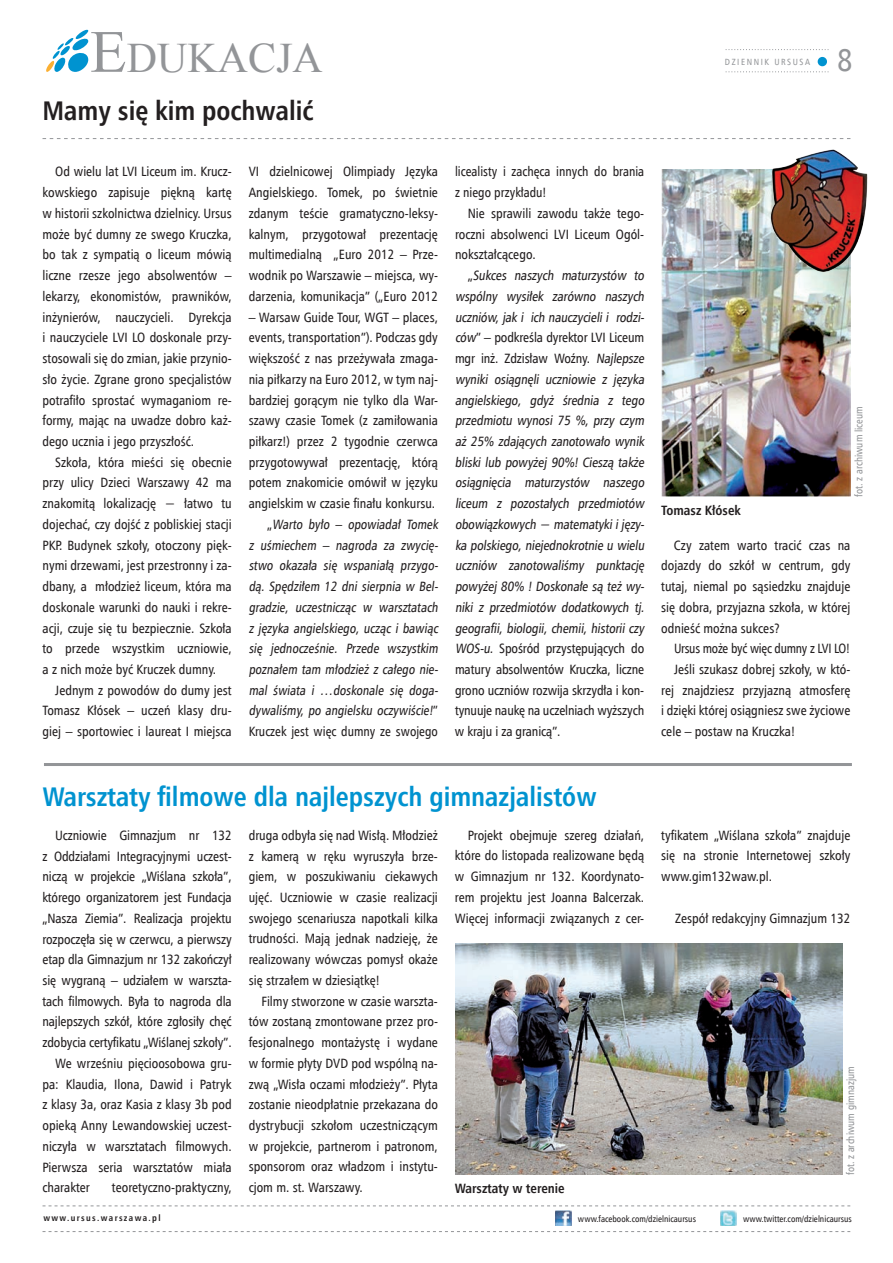
<style>
.page{position:relative;width:893px;height:1263px;background:#fff}
.page>*{position:absolute;margin:0;border:0;box-sizing:border-box;transform-origin:0 0}
.t1{font:42px "Times New Roman";color:#939598}
.t2{font:31.5px "Humnst 777 Cn EU";color:#939598}
.t3{font:700 27px "Humnst 777 Cn EU";color:#0093d0}
.t4{font:700 27px "Humnst 777 Cn EU";color:#231f20}
.t5{font:13.5px/20.7px "Humnst 777 Cn EU";color:#231f20;text-align:justify}
.t6{font:700 13.5px "Humnst 777 Cn EU";color:#231f20}
.t7{font:13.5px "Humnst 777 Cn EU";letter-spacing:-.02em;color:#231f20;scale:.96 1}
.t8{font:10.5px "Humnst 777 Cn EU";color:#939598}
.t9{font:9px "Humnst 777 Cn EU";color:#231f20}
.t10{font:700 9px "Humnst 777 Cn EU";letter-spacing:.15em;color:#231f20}
.t11{font:9px "Humnst 777 Cn EU";letter-spacing:.175em;color:#939598}
.s1{font-size:60px}
</style>
<div class="page">
<svg style="left:46px;top:29px;width:42px;height:43px"></svg>
<svg style="left:726px;top:49px;width:102px;height:1px"></svg>
<svg style="left:726px;top:71px;width:102px;height:1px"></svg>
<div style="left:818px;top:57px;width:9px;height:9px;background:#0093d0;border-radius:50%"></div>
<svg style="left:43px;top:1205px;width:807px;height:1px"></svg>
<svg style="left:43px;top:1231px;width:807px;height:1px"></svg>
<img style="left:721px;top:1210px;width:16px;height:16px">
<img style="left:555px;top:1210px;width:17px;height:16px">
<svg style="left:43px;top:138px;width:807px;height:1px"></svg>
<hr style="left:44px;top:763px;width:808px;height:3px;background:#939598">
<img style="left:661px;top:169px;width:189px;height:328px">
<img style="left:455px;top:943px;width:387px;height:232px">
<img style="left:767px;top:149px;width:101px;height:127px">
<h1 class="t1" style="left:90px;top:29px;width:234px"><span class="s1">E</span>DUKACJA</h1>
<h3 class="t4" style="left:42px;top:94px;width:272px">Mamy się kim pochwalić</h3>
<p class="t11" style="left:725px;top:56px;width:87px">DZIENNIK URSUSA</p>
<h2 class="t2" style="left:837px;top:41px;width:17px">8</h2>
<p class="t5" style="left:43px;top:161px;width:191px;text-indent:13px">Od wielu lat LVI Liceum im. Krucz&shy;kowskiego zapisuje piękną kartę w historii szkolnictwa dzielnicy. Ursus może być dumny ze swego Kruczka, bo tak z sympatią o liceum mówią liczne rzesze jego absolwentów – lekarzy, ekonomistów, prawników, inżynierów, nauczycieli. Dyrekcja i nauczyciele LVI LO doskonale przy&shy;stosowali się do zmian, jakie przynio&shy;sło życie. Zgrane grono specjalistów potrafiło sprostać wymaganiom re&shy;formy, mając na uwadze dobro każ&shy;dego ucznia i jego przyszłość.</p>
<p class="t5" style="left:43px;top:452px;width:191px;text-indent:13px">Szkoła, która mieści się obecnie przy ulicy Dzieci Warszawy 42 ma znakomitą lokalizację − łatwo tu dojechać, czy dojść z pobliskiej stacji PKP. Budynek szkoły, otoczony pięk&shy;nymi drzewami, jest przestronny i za&shy;dbany, a młodzież liceum, która ma doskonale warunki do nauki i rekre&shy;acji, czuje się tu bezpiecznie. Szkoła to przede wszystkim uczniowie, a z nich może być Kruczek dumny.</p>
<p class="t5" style="left:43px;top:679px;width:191px;text-indent:13px">Jednym z powodów do dumy jest Tomasz Kłósek – uczeń klasy dru&shy;giej – sportowiec i laureat I miejsca</p>
<p class="t5" style="left:249px;top:161px;width:191px">VI dzielnicowej Olimpiady Języka Angielskiego. Tomek, po świetnie zdanym teście gramatyczno-leksy&shy;kalnym, przygotował prezentację multimedialną „Euro 2012 – Prze&shy;wodnik po Warszawie – miejsca, wy&shy;darzenia, komunikacja” („Euro 2012</p>
<p class="t5" style="left:249px;top:306px;width:191px">– Warsaw Guide Tour, WGT – places,</p>
<p class="t5" style="left:249px;top:327px;width:191px">events, transportation”). Podczas gdy</p>
<p class="t5" style="left:249px;top:348px;width:191px">większość z nas przeżywała zmaga-</p>
<p class="t5" style="left:249px;top:369px;width:191px">nia piłkarzy na Euro 2012, w tym naj-</p>
<p class="t5" style="left:249px;top:389px;width:191px">bardziej gorącym nie tylko dla War-</p>
<p class="t5" style="left:249px;top:410px;width:191px">szawy czasie Tomek (z zamiłowania</p>
<p class="t5" style="left:249px;top:431px;width:191px">piłkarz!) przez 2 tygodnie czerwca</p>
<p class="t5" style="left:249px;top:452px;width:191px">przygotowywał prezentację, którą</p>
<p class="t5" style="left:249px;top:472px;width:191px">potem znakomicie omówił w języku</p>
<p class="t5" style="left:249px;top:493px;width:188px">angielskim w czasie finału konkursu.</p>
<p class="t5" style="left:267px;top:514px;width:175px">„ Warto było – opowiadał Tomek</p>
<p class="t5" style="left:249px;top:534px;width:193px">z uśmiechem – nagroda za zwycię-</p>
<p class="t5" style="left:249px;top:555px;width:193px">stwo okazała się wspaniałą przygo-</p>
<p class="t5" style="left:249px;top:576px;width:193px">dą. Spędziłem 12 dni sierpnia w Bel-</p>
<p class="t5" style="left:249px;top:597px;width:193px">gradzie, uczestnicząc w warsztatach</p>
<p class="t5" style="left:249px;top:617px;width:193px">z języka angielskiego, ucząc i bawiąc</p>
<p class="t5" style="left:249px;top:638px;width:193px">się jednocześnie. Przede wszystkim</p>
<p class="t5" style="left:249px;top:659px;width:193px">poznałem tam młodzież z całego nie-</p>
<p class="t5" style="left:249px;top:680px;width:193px">mal świata i …doskonale się doga-</p>
<p class="t5" style="left:249px;top:700px;width:191px">dywaliśmy, po angielsku oczywiście!”</p>
<p class="t5" style="left:249px;top:721px;width:191px">Kruczek jest więc dumny ze swojego</p>
<p class="t5" style="left:455px;top:161px;width:191px">licealisty i zachęca innych do brania z niego przykładu!</p>
<p class="t5" style="left:455px;top:203px;width:191px;text-indent:13px">Nie sprawili zawodu także tego&shy;roczni absolwenci LVI Liceum Ogól&shy;nokształcącego.</p>
<p class="t5" style="left:455px;top:265px;width:193px;text-align:left;text-indent:13px">„ Sukces naszych maturzystów to wspólny wysiłek zarówno naszych uczniów, jak i ich nauczycieli i rodzi&shy;ców” – podkreśla dyrektor LVI Liceum mgr inż. Zdzisław Woźny. Najlepsze wyniki osiągnęli uczniowie z języka angielskiego, gdyż średnia z tego przedmiotu wynosi 75 %, przy czym aż 25% zdających zanotowało wynik bliski lub powyżej 90%! Cieszą także osiągnięcia maturzystów naszego liceum z pozostałych przedmiotów obowiązkowych − matematykiijęzy&shy;ka polskiego, niejednokrotnie u wielu uczniów zanotowaliśmy punktację powyżej 80% ! Doskonałe są też wy&shy;niki z przedmiotów dodatkowych tj . geografii, biologii, chemii, historii czy WOS-u. Spośród przystępujących do matury absolwentów Kruczka, liczne grono uczniów rozwija skrzydła i kon&shy;tynuuje naukę na uczelniach wyższych w kraju i za granicą”.</p>
<p class="t6" style="left:661px;top:502px;width:81px">Tomasz Kłósek</p>
<p class="t8" style="left:852px;top:497px;width:92px;rotate:-90deg">fot. z archiwum liceum</p>
<p class="t5" style="left:661px;top:534px;width:191px;text-indent:13px">Czy zatem warto tracić czas na dojazdy do szkół w centrum, gdy tutaj, niemal po sąsiedzku znajduje się dobra, przyjazna szkoła, w której odnieść można sukces?</p>
<p class="t7" style="left:674px;top:640px;width:185px">Ursus może być więc dumny z LVI LO!</p>
<p class="t5" style="left:674px;top:659px;width:178px">Jeśli szukasz dobrej szkoły, w któ-</p>
<p class="t5" style="left:661px;top:680px;width:191px">rej znajdziesz przyjazną atmosferę</p>
<p class="t5" style="left:661px;top:700px;width:191px">i dzięki której osiągniesz swe życiowe</p>
<p class="t5" style="left:661px;top:721px;width:135px">cele – postaw na Kruczka!</p>
<h3 class="t3" style="left:43px;top:779px;width:556px">Warsztaty filmowe dla najlepszych gimnazjalistów</h3>
<p class="t5" style="left:55px;top:825px;width:178px">Uczniowie Gimnazjum nr 132</p>
<p class="t5" style="left:42px;top:845px;width:191px">z Oddziałami Integracyjnymi uczest-</p>
<p class="t5" style="left:42px;top:866px;width:191px">niczą w projekcie „Wiślana szkoła”,</p>
<p class="t5" style="left:42px;top:887px;width:191px">którego organizatorem jest Fundacja</p>
<p class="t5" style="left:42px;top:908px;width:191px">„Nasza Ziemia”. Realizacja projektu</p>
<p class="t5" style="left:42px;top:928px;width:191px">rozpoczęła się w czerwcu, a pierwszy</p>
<p class="t5" style="left:42px;top:949px;width:191px">etap dla Gimnazjum nr 132 zakończył</p>
<p class="t5" style="left:42px;top:970px;width:191px">się wygraną – udziałem w warszta-</p>
<p class="t5" style="left:42px;top:990px;width:191px">tach filmowych. Była to nagroda dla</p>
<p class="t5" style="left:42px;top:1011px;width:191px">najlepszych szkół, które zgłosiły chęć</p>
<p class="t5" style="left:42px;top:1032px;width:191px">zdobycia certyfikatu „Wiślanej szkoły”.</p>
<p class="t5" style="left:55px;top:1053px;width:178px">We wrześniu pięcioosobowa gru-</p>
<p class="t5" style="left:42px;top:1073px;width:191px">pa: Klaudia, Ilona, Dawid i Patryk</p>
<p class="t5" style="left:42px;top:1094px;width:191px">z klasy 3a, oraz Kasia z klasy 3b pod</p>
<p class="t5" style="left:42px;top:1115px;width:191px">opieką Anny Lewandowskiej uczest-</p>
<p class="t5" style="left:42px;top:1136px;width:191px">niczyła w warsztatach filmowych.</p>
<p class="t5" style="left:42px;top:1156px;width:191px">Pierwsza seria warsztatów miała</p>
<p class="t5" style="left:42px;top:1177px;width:49px">charakter</p>
<p class="t5" style="left:112px;top:1177px;width:121px">teoretyczno-praktyczny,</p>
<p class="t5" style="left:455px;top:824px;width:191px;text-indent:13px">Projekt obejmuje szereg działań, które do listopada realizowane będą w Gimnazjum nr 132. Koordynato&shy;rem projektu jest Joanna Balcerzak.<br>Więcej informacji związanych z cer-</p>
<p class="t5" style="left:661px;top:824px;width:191px">tyfikatem „Wiślana szkoła” znajduje się na stronie Internetowej szkoły www.gim132waw.pl.</p>
<p class="t5" style="left:249px;top:825px;width:191px">druga odbyła się nad Wisłą. Młodzież z kamerą w ręku wyruszyła brze&shy;giem, w poszukiwaniu ciekawych ujęć. Uczniowie w czasie realizacji swojego scenariusza napotkali kilka trudności. Mają jednak nadzieję, że realizowany wówczas pomysł okaże się strzałem w dziesiątkę!</p>
<p class="t5" style="left:249px;top:990px;width:191px;text-indent:13px">Filmy stworzone w czasie warszta&shy;tów zostaną zmontowane przez pro&shy;fesjonalnego montażystę i wydane w formie płyty DVD pod wspólną na&shy;zwą „Wisła oczami młodzieży”. Płyta zostanie nieodpłatnie przekazana do dystrybucji szkołom uczestniczącym w projekcie, partnerom i patronom, sponsorom oraz władzom i instytu&shy;cjom m. st. Warszawy.</p>
<p class="t5" style="left:675px;top:907px;width:177px">Zespół redakcyjny Gimnazjum 132</p>
<p class="t8" style="left:844px;top:1175px;width:110px;rotate:-90deg">fot. z archiwum gimnazjum</p>
<p class="t6" style="left:455px;top:1180px;width:111px">Warsztaty w terenie</p>
<p class="t10" style="left:43px;top:1212px;width:119px">www.ursus.warszawa.pl</p>
<p class="t9" style="left:578px;top:1213px;width:120px">www.facebook.com/dzielnicaursus</p>
<p class="t9" style="left:743px;top:1213px;width:110px">www.twitter.com/dzielnicaursus</p>
</div>
